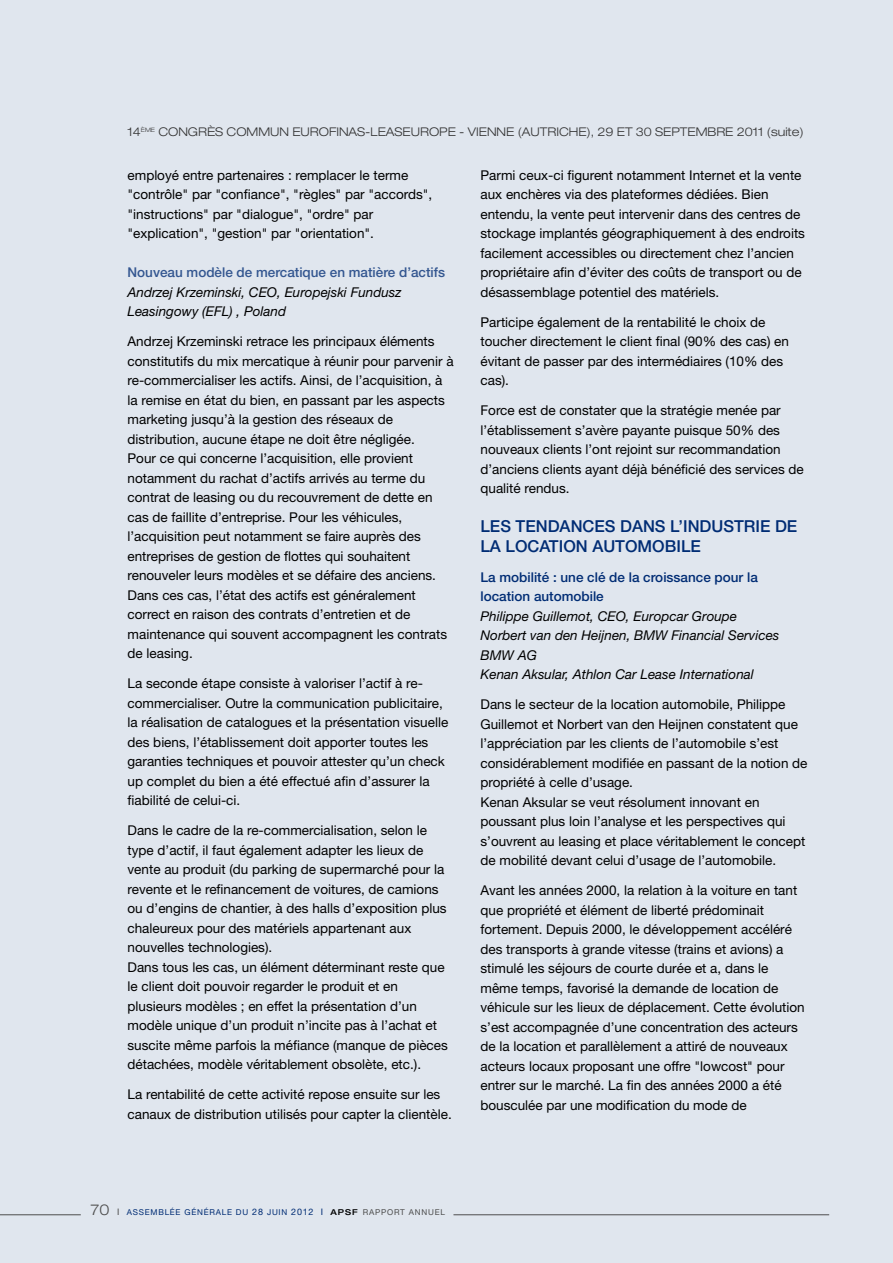
<style>
.page{position:relative;width:893px;height:1263px;background:#e0e6ee}
.page>*{position:absolute;margin:0;border:0;box-sizing:border-box;transform-origin:0 0}
.t1{font:500 16.5px/19.5px "Helvetica Neue";color:#002c74}
.t2{font:13.5px/19.5px "Helvetica Neue";color:#000}
.t3{font:italic 13.5px/19.5px "Helvetica Neue";color:#000}
.t4{font:500 13.5px/19.5px "Helvetica Neue";color:#002c74}
.t5{font:500 13.5px "Helvetica Neue";color:#335690}
.t6{font:300 expanded 12px "Helvetica Neue";color:#333}
.t7{font:8.1px "Helvetica Neue";letter-spacing:.095em;color:#002c74}
.s1{font-weight:300;font-stretch:expanded;font-size:15px;color:#4d4d4d}
.s2{font-size:9px;color:#4d4d4d}
.s3{font-size:9px}
.s4{font-weight:500;font-stretch:expanded;color:#000}
.s5{color:#4d4d4d}
</style>
<div class="page">
<hr style="left:0;top:1214px;width:81px;height:1px;background:#4d4d4d">
<hr style="left:453px;top:1214px;width:376px;height:1px;background:#4d4d4d">
<p class="t6" style="left:128px;top:128px;width:678px">14<sup>ÈME</sup> CONGRÈS COMMUN EUROFINAS-LEASEUROPE - VIENNE (AUTRICHE), 29 ET 30 SEPTEMBRE 2011 (suite)</p>
<p class="t2" style="left:128px;top:166px;width:306px">employé entre partenaires : remplacer le terme "contrôle" par "confiance", "règles" par "accords", "instructions" par "dialogue", "ordre" par "explication", "gestion" par "orientation".</p>
<p class="t5" style="left:128px;top:268px;width:319px">Nouveau modèle de mercatique en matière d’actifs</p>
<p class="t3" style="left:128px;top:283px;width:275px">Andrzej Krzeminski, CEO, Europejski Fundusz<br>Leasingowy (EFL) , Poland</p>
<p class="t2" style="left:128px;top:333px;width:327px">Andrzej Krzeminski retrace les principaux éléments constitutifs du mix mercatique à réunir pour parvenir à re-commercialiser les actifs. Ainsi, de l’acquisition, à la remise en état du bien, en passant par les aspects marketing jusqu’à la gestion des réseaux de distribution, aucune étape ne doit être négligée.<br>Pour ce qui concerne l’acquisition, elle provient notamment du rachat d’actifs arrivés au terme du contrat de leasing ou du recouvrement de dette en cas de faillite d’entreprise. Pour les véhicules, l’acquisition peut notamment se faire auprès des entreprises de gestion de flottes qui souhaitent renouveler leurs modèles et se défaire des anciens.<br>Dans ces cas, l’état des actifs est généralement correct en raison des contrats d’entretien et de maintenance qui souvent accompagnent les contrats de leasing.</p>
<p class="t2" style="left:128px;top:675px;width:322px">La seconde étape consiste à valoriser l’actif à re&shy;commercialiser. Outre la communication publicitaire, la réalisation de catalogues et la présentation visuelle des biens, l’établissement doit apporter toutes les garanties techniques et pouvoir attester qu’un check up complet du bien a été effectué afin d’assurer la fiabilité de celui-ci.</p>
<p class="t2" style="left:128px;top:822px;width:322px">Dans le cadre de la re-commercialisation, selon le type d’actif, il faut également adapter les lieux de vente au produit (du parking de supermarché pour la revente et le refinancement de voitures, de camions ou d’engins de chantier, à des halls d’exposition plus chaleureux pour des matériels appartenant aux nouvelles technologies).<br>Dans tous les cas, un élément déterminant reste que le client doit pouvoir regarder le produit et en plusieurs modèles ; en effet la présentation d’un modèle unique d’un produit n’incite pas à l’achat et suscite même parfois la méfiance (manque de pièces détachées, modèle véritablement obsolète, etc.).</p>
<p class="t2" style="left:128px;top:1086px;width:326px">La rentabilité de cette activité repose ensuite sur les canaux de distribution utilisés pour capter la clientèle.</p>
<p class="t2" style="left:480px;top:166px;width:326px">Parmi ceux-ci figurent notamment Internet et la vente aux enchères via des plateformes dédiées. Bien entendu, la vente peut intervenir dans des centres de stockage implantés géographiquement à des endroits facilement accessibles ou directement chez l’ancien propriétaire afin d’éviter des coûts de transport ou de désassemblage potentiel des matériels.</p>
<p class="t2" style="left:480px;top:313px;width:310px">Participe également de la rentabilité le choix de toucher directement le client final (90% des cas) en évitant de passer par des intermédiaires (10% des cas).</p>
<p class="t2" style="left:480px;top:402px;width:325px">Force est de constater que la stratégie menée par l’établissement s’avère payante puisque 50% des nouveaux clients l’ont rejoint sur recommandation d’anciens clients ayant déjà bénéficié des services de qualité rendus.</p>
<p class="t1" style="left:480px;top:518px;width:318px">LES TENDANCES DANS L’INDUSTRIE DE<br>LA LOCATION AUTOMOBILE</p>
<p class="t4" style="left:480px;top:568px;width:279px">La mobilité : une clé de la croissance pour la location automobile</p>
<p class="t3" style="left:480px;top:607px;width:300px">Philippe Guillemot, CEO, Europcar Groupe Norbert van den Heijnen, BMW Financial Services BMW AG<br>Kenan Aksular, Athlon Car Lease International</p>
<p class="t2" style="left:480px;top:696px;width:329px">Dans le secteur de la location automobile, Philippe Guillemot et Norbert van den Heijnen constatent que l’appréciation par les clients de l’automobile s’est considérablement modifiée en passant de la notion de propriété à celle d’usage.<br>Kenan Aksular se veut résolument innovant en poussant plus loin l’analyse et les perspectives qui s’ouvrent au leasing et place véritablement le concept de mobilité devant celui d’usage de l’automobile.</p>
<p class="t2" style="left:480px;top:882px;width:326px">Avant les années 2000, la relation à la voiture en tant que propriété et élément de liberté prédominait fortement. Depuis 2000, le développement accéléré des transports à grande vitesse (trains et avions) a stimulé les séjours de courte durée et a, dans le même temps, favorisé la demande de location de véhicule sur les lieux de déplacement. Cette évolution s’est accompagnée d’une concentration des acteurs de la location et parallèlement a attiré de nouveaux acteurs locaux proposant une offre "lowcost" pour entrer sur le marché. La fin des années 2000 a été bousculée par une modification du mode de</p>
<p class="t7" style="left:90px;top:1209px;width:356px"><span class="s1">70</span> <span class="s2">I</span> ASSEMBLÉE GÉNÉRALE DU <span class="s3">28</span> JUIN <span class="s3">2012 I</span> <span class="s4">APSF</span> <span class="s5">RAPPORT ANNUEL</span></p>
</div>
